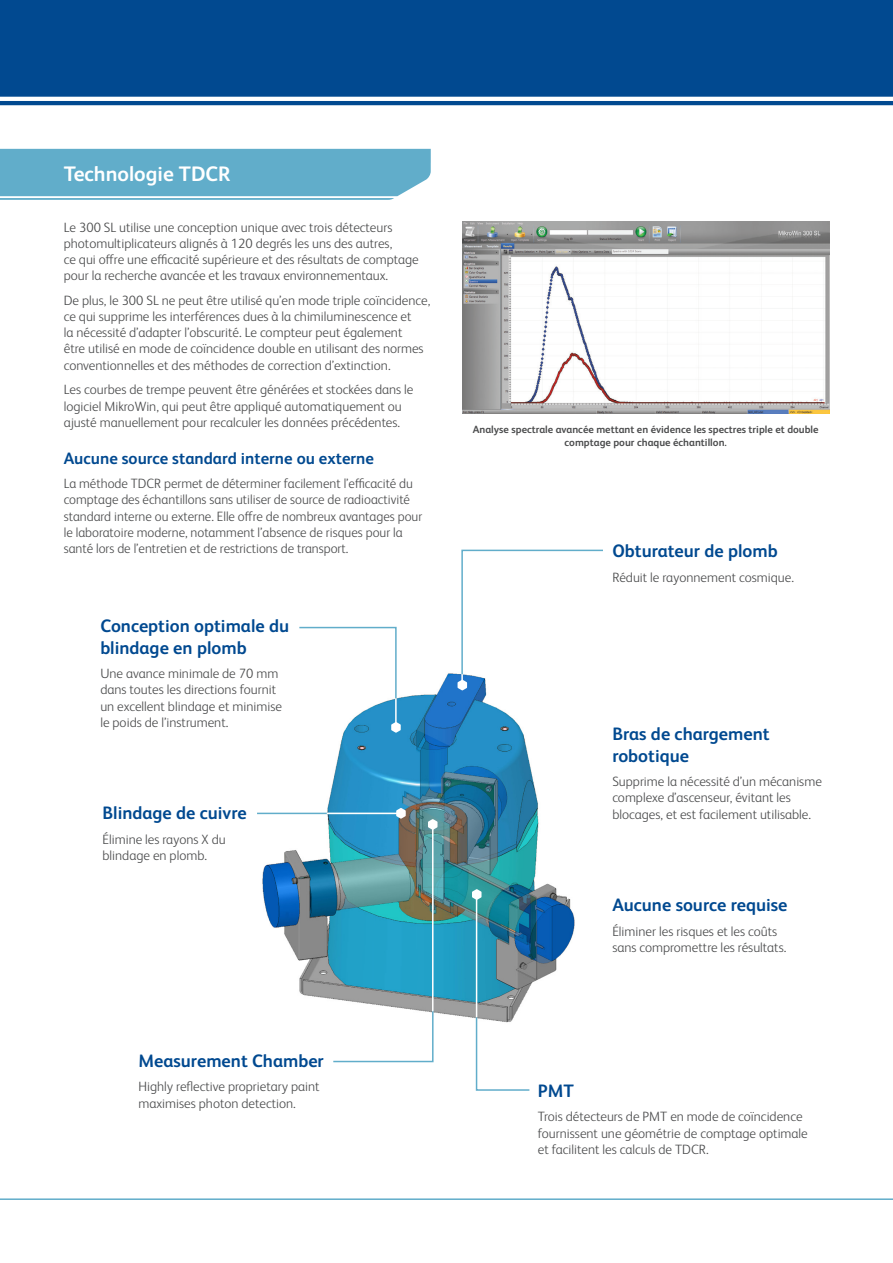
<style>
.page{position:relative;width:893px;height:1263px;background:#fff}
.page>*{position:absolute;margin:0;border:0;box-sizing:border-box;transform-origin:0 0}
.t1{font:700 21px "FS Albert Pro";color:#fff}
.t2{font:700 18px/21.6px "FS Albert Pro";color:#014990}
.t3{font:700 16.5px "FS Albert Pro";color:#014990}
.t4{font:300 13.5px/16.2px "FS Albert Pro";color:#4b4c4d}
.t5{font:700 10.5px/12.6px "FS Albert Pro";color:#4b4c4d;text-align:center}
</style>
<div class="page">
<img style="left:257px;top:673px;width:318px;height:345px">
<svg style="left:0;top:149px;width:431px;height:51px"></svg>
<div style="left:0;top:0;width:893px;height:105px;background:#014990"></div>
<hr style="left:0;top:1198px;width:893px;height:2px;background:#61adca">
<svg style="left:391px;top:722px;width:10px;height:11px"></svg>
<svg style="left:298px;top:626px;width:99px;height:74px"></svg>
<svg style="left:428px;top:819px;width:9px;height:11px"></svg>
<svg style="left:472px;top:889px;width:9px;height:11px"></svg>
<svg style="left:475px;top:1016px;width:56px;height:75px"></svg>
<hr style="left:257px;top:813px;width:148px;height:1px;background:#61adca">
<svg style="left:396px;top:808px;width:10px;height:11px"></svg>
<hr style="left:395px;top:698px;width:2px;height:25px;background:#fff">
<svg style="left:458px;top:549px;width:145px;height:141px"></svg>
<hr style="left:327px;top:813px;width:70px;height:1px;background:#fff">
<hr style="left:476px;top:894px;width:1px;height:123px;background:#fff">
<img style="left:462px;top:222px;width:367px;height:192px">
<svg style="left:332px;top:1008px;width:102px;height:55px"></svg>
<hr style="left:432px;top:825px;width:1px;height:186px;background:#fff">
<h1 class="t1" style="left:64px;top:159px;width:168px">Technologie TDCR</h1>
<p class="t4" style="left:64px;top:218px;width:357px">Le 300 SL utilise une conception unique avec trois détecteurs photomultiplicateurs alignés à 120 degrés les uns des autres,<br>ce qui offre une efficacité supérieure et des résultats de comptage pour la recherche avancée et les travaux environnementaux.</p>
<p class="t4" style="left:64px;top:291px;width:368px">De plus, le 300 SL ne peut être utilisé qu’en mode triple coïncidence, ce qui supprime les interférences dues à la chimiluminescence et<br>la nécessité d’adapter l’obscurité. Le compteur peut également<br>être utilisé en mode de coïncidence double en utilisant des normes conventionnelles et des méthodes de correction d’extinction.</p>
<p class="t4" style="left:64px;top:381px;width:351px">Les courbes de trempe peuvent être générées et stockées dans le logiciel MikroWin, qui peut être appliqué automatiquement ou ajusté manuellement pour recalculer les données précédentes.</p>
<p class="t3" style="left:64px;top:446px;width:312px">Aucune source standard interne ou externe</p>
<p class="t4" style="left:64px;top:475px;width:360px">La méthode TDCR permet de déterminer facilement l’efficacité du comptage des échantillons sans utiliser de source de radioactivité standard interne ou externe. Elle offre de nombreux avantages pour le laboratoire moderne, notamment l’absence de risques pour la santé lors de l’entretien et de restrictions de transport.</p>
<h2 class="t2" style="left:100px;top:614px;width:190px">Conception optimale du blindage en plomb</h2>
<p class="t4" style="left:100px;top:665px;width:183px">Une avance minimale de 70 mm dans toutes les directions fournit un excellent blindage et minimise le poids de l’instrument.</p>
<h2 class="t2" style="left:102px;top:801px;width:146px">Blindage de cuivre</h2>
<p class="t4" style="left:102px;top:830px;width:125px">Élimine les rayons X du blindage en plomb.</p>
<h2 class="t2" style="left:139px;top:1049px;width:187px">Measurement Chamber</h2>
<p class="t4" style="left:139px;top:1078px;width:183px">Highly reflective proprietary paint maximises photon detection.</p>
<p class="t5" style="left:473px;top:423px;width:347px">Analyse spectrale avancée mettant en évidence les spectres triple et double comptage pour chaque échantillon.</p>
<h2 class="t2" style="left:612px;top:539px;width:167px">Obturateur de plomb</h2>
<p class="t4" style="left:612px;top:568px;width:183px">Réduit le rayonnement cosmique.</p>
<h2 class="t2" style="left:612px;top:722px;width:159px">Bras de chargement robotique</h2>
<p class="t4" style="left:612px;top:773px;width:211px">Supprime la nécessité d’un mécanisme complexe d’ascenseur, évitant les blocages, et est facilement utilisable.</p>
<h2 class="t2" style="left:612px;top:893px;width:177px">Aucune source requise</h2>
<p class="t4" style="left:612px;top:922px;width:176px">Éliminer les risques et les coûts sans compromettre les résultats.</p>
<h2 class="t2" style="left:538px;top:1079px;width:38px">PMT</h2>
<p class="t4" style="left:538px;top:1108px;width:271px">Trois détecteurs de PMT en mode de coïncidence fournissent une géométrie de comptage optimale et facilitent les calculs de TDCR.</p>
</div>
